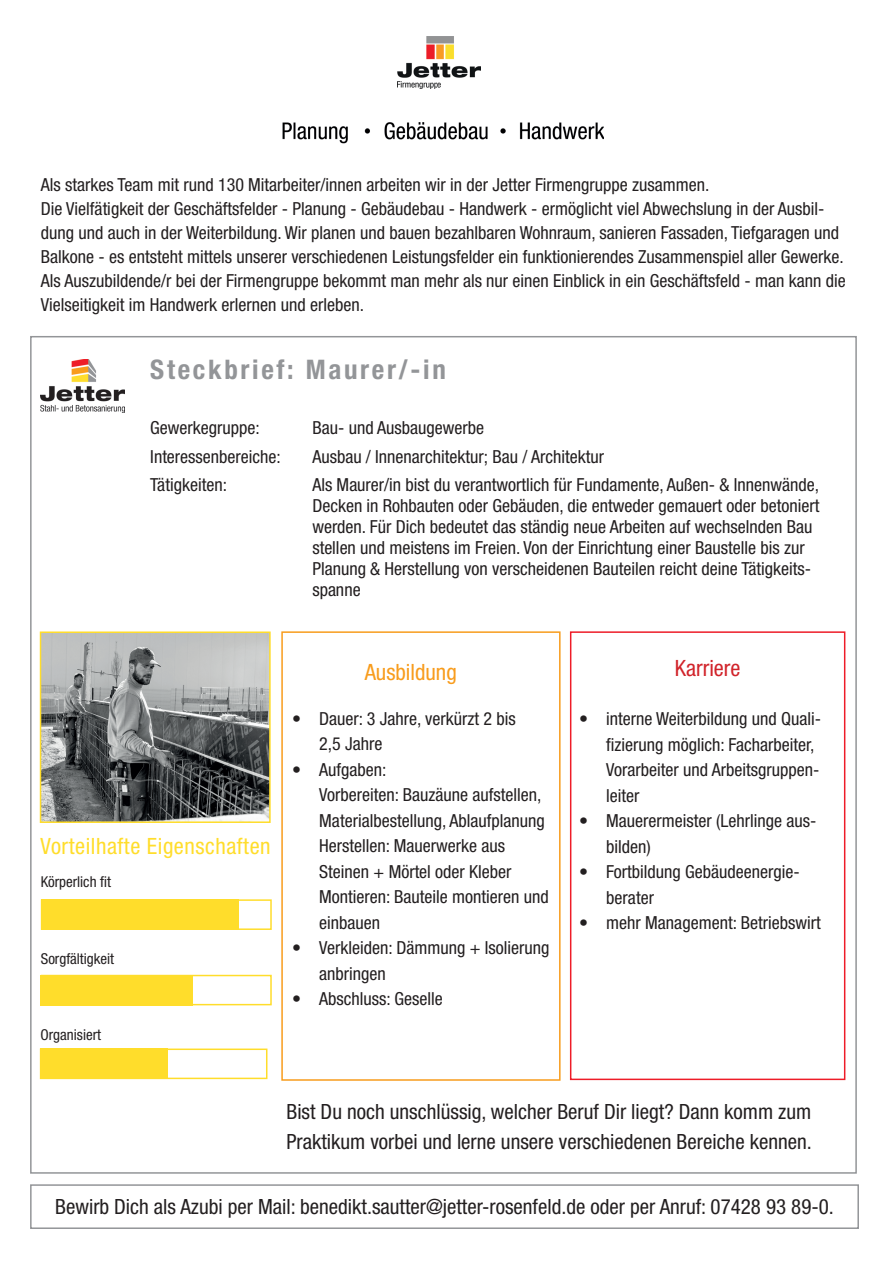
<style>
.page{position:relative;width:893px;height:1263px;background:#fff}
.page>*{position:absolute;margin:0;border:0;box-sizing:border-box;transform-origin:0 0}
.t1{font:700 condensed 27px "Helvetica Neue LT Pro";letter-spacing:.1em;color:#939598}
.t2{font:condensed 22.5px "Helvetica Neue LT Pro";letter-spacing:.025em;color:#ffdd2b}
.t3{font:condensed 22.5px "Helvetica Neue LT Pro";color:#f89c1c}
.t4{font:condensed 22.5px "Helvetica Neue LT Pro";color:#d1232a}
.t5{font:condensed 21px/30px "Helvetica Neue LT Pro";color:#231f20}
.t6{font:condensed 18px/25.5px "Helvetica Neue LT Pro";color:#231f20}
.t7{font:condensed 15px "Helvetica Neue LT Pro";color:#231f20}
</style>
<div class="page">
<div style="left:281px;top:631px;width:280px;height:450px;border:2px solid #f89c1c"></div>
<div style="left:570px;top:631px;width:275px;height:449px;border:2px solid #ee1c28"></div>
<img style="left:398px;top:36px;width:82px;height:53px">
<img style="left:282px;top:122px;width:322px;height:22px">
<div style="left:30px;top:1184px;width:829px;height:45px;border:2px solid #939598"></div>
<div style="left:41px;top:899px;width:231px;height:31px;border:2px solid #ffdd2b"></div>
<div style="left:41px;top:899px;width:198px;height:31px;background:#ffdd2b"></div>
<div style="left:41px;top:975px;width:231px;height:30px;border:2px solid #ffdd2b"></div>
<div style="left:41px;top:975px;width:152px;height:30px;background:#ffdd2b"></div>
<div style="left:40px;top:1048px;width:227px;height:31px;border:2px solid #ffdd2b"></div>
<div style="left:41px;top:1048px;width:127px;height:31px;background:#ffdd2b"></div>
<img style="left:41px;top:359px;width:84px;height:53px">
<img style="left:43px;top:634px;width:225px;height:186px">
<div style="left:40px;top:631px;width:231px;height:192px;border:2px solid #ffdd2b"></div>
<p class="t6" style="left:41px;top:172px;width:806px;line-height:24px">Als starkes Team mit rund 130 Mitarbeiter/innen arbeiten wir in der Jetter Firmengruppe zusammen.<br>Die Vielfätigkeit der Geschäftsfelder - Planung - Gebäudebau - Handwerk - ermöglicht viel Abwechslung in der Ausbil&shy;dung und auch in der Weiterbildung. Wir planen und bauen bezahlbaren Wohnraum, sanieren Fassaden, Tiefgaragen und Balkone - es entsteht mittels unserer verschiedenen Leistungsfelder ein funktionierendes Zusammenspiel aller Gewerke.<br>Als Auszubildende/r bei der Firmengruppe bekommt man mehr als nur einen Einblick in ein Geschäftsfeld - man kann die Vielseitigkeit im Handwerk erlernen und erleben.</p>
<h1 class="t1" style="left:150px;top:353px;width:297px">Steckbrief: Maurer/-in</h1>
<p class="t6" style="left:150px;top:415px;width:111px">Gewerkegruppe:</p>
<p class="t6" style="left:312px;top:415px;width:173px">Bau- und Ausbaugewerbe</p>
<p class="t6" style="left:150px;top:443px;width:132px">Interessenbereiche:</p>
<p class="t6" style="left:312px;top:443px;width:293px">Ausbau / Innenarchitektur; Bau / Architektur</p>
<p class="t6" style="left:150px;top:472px;width:78px">Tätigkeiten:</p>
<p class="t6" style="left:312px;top:474px;width:509px;line-height:21px">Als Maurer/in bist du verantwortlich für Fundamente, Außen- &amp; Innenwände, Decken in Rohbauten oder Gebäuden, die entweder gemauert oder betoniert werden. Für Dich bedeutet das ständig neue Arbeiten auf wechselnden Bau stellen und meistens im Freien. Von der Einrichtung einer Baustelle bis zur Planung &amp; Herstellung von verscheidenen Bauteilen reicht deine Tätigkeits&shy;spanne</p>
<p class="t2" style="left:40px;top:833px;width:232px">Vorteilhafte Eigenschaften</p>
<p class="t7" style="left:41px;top:873px;width:72px">Körperlich fit</p>
<p class="t7" style="left:41px;top:950px;width:75px">Sorgfältigkeit</p>
<p class="t7" style="left:41px;top:1026px;width:62px">Organisiert</p>
<p class="t3" style="left:365px;top:659px;width:94px">Ausbildung</p>
<p class="t4" style="left:675px;top:655px;width:67px">Karriere</p>
<p class="t6" style="left:319px;top:705px;width:198px;text-indent:-27px">• Dauer: 3 Jahre, verkürzt 2 bis<br>2,5 Jahre</p>
<p class="t6" style="left:319px;top:756px;width:231px;text-indent:-27px">• Aufgaben:<br>Vorbereiten: Bauzäune aufstellen,<br>Materialbestellung, Ablaufplanung<br>Herstellen: Mauerwerke aus<br>Steinen + Mörtel oder Kleber<br>Montieren: Bauteile montieren und einbauen</p>
<p class="t6" style="left:319px;top:935px;width:232px;text-indent:-27px">• Verkleiden: Dämmung + Isolierung anbringen</p>
<p class="t6" style="left:292px;top:986px;width:152px">• Abschluss: Geselle</p>
<p class="t6" style="left:606px;top:706px;width:216px;text-indent:-27px">• interne Weiterbildung und Quali&shy;fizierung möglich: Facharbeiter,<br>Vorarbeiter und Arbeitsgruppen&shy;leiter</p>
<p class="t6" style="left:606px;top:808px;width:212px;text-indent:-27px">• Mauerermeister (Lehrlinge aus&shy;bilden)</p>
<p class="t6" style="left:606px;top:859px;width:195px;text-indent:-27px">• Fortbildung Gebäudeenergie&shy;berater</p>
<p class="t6" style="left:579px;top:910px;width:243px">• mehr Management: Betriebswirt</p>
<p class="t5" style="left:286px;top:1096px;width:527px">Bist Du noch unschlüssig, welcher Beruf Dir liegt? Dann komm zum<br>Praktikum vorbei und lerne unsere verschiedenen Bereiche kennen.</p>
<p class="t5" style="left:55px;top:1191px;width:780px">Bewirb Dich als Azubi per Mail: benedikt.sautter@jetter-rosenfeld.de oder per Anruf: 07428 93 89-0.</p>
</div>
